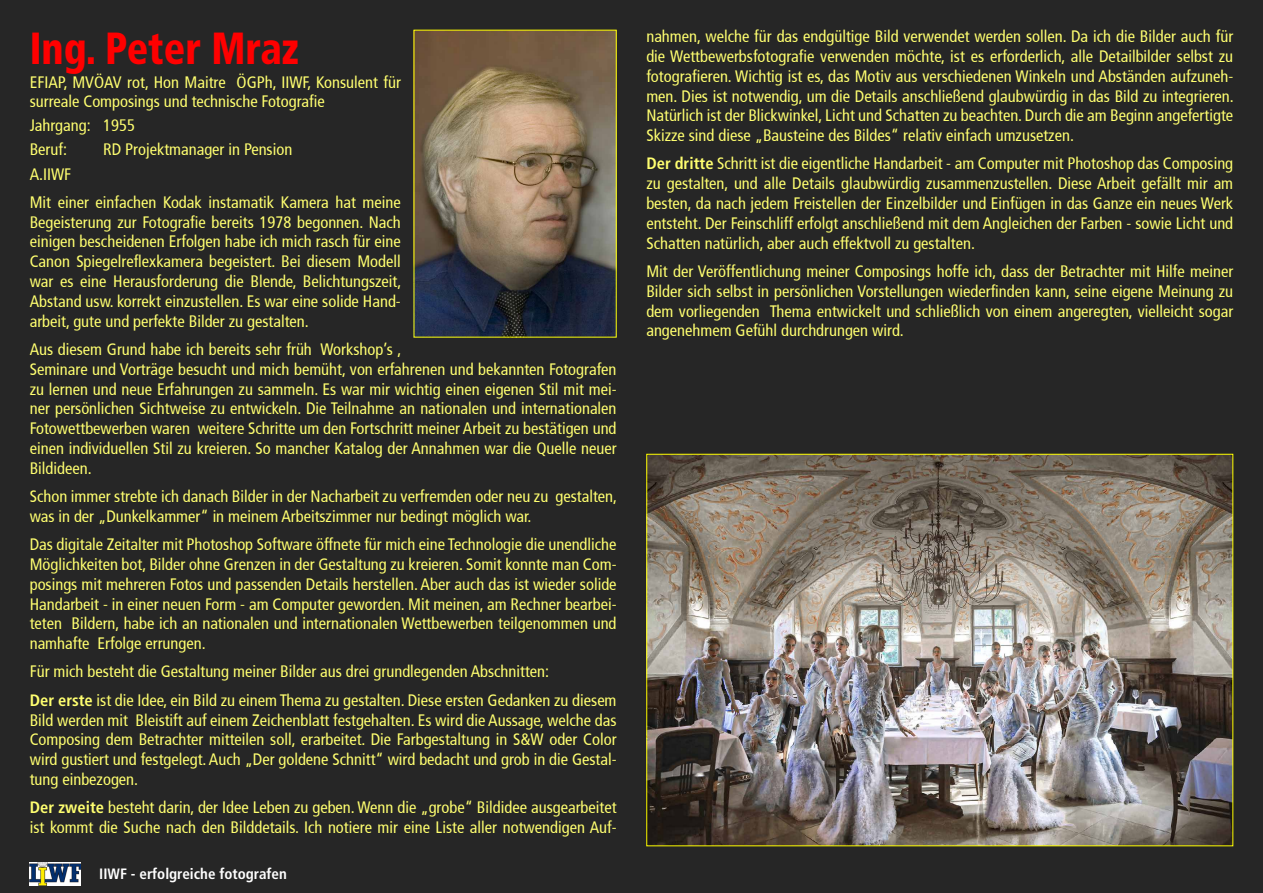
<style>
.page{position:relative;width:1263px;height:893px;background:#262626}
.page>*{position:absolute;margin:0;border:0;box-sizing:border-box;transform-origin:0 0}
.t1{font:900 condensed 45px "Frutiger";color:#f00;scale:.89 1}
.t2{font:condensed 16.5px/19.8px "Frutiger";color:#ffff70}
.t3{font:700 condensed 15px "Frutiger";color:#fff}
.s1{font-weight:700}
</style>
<div class="page">
<img style="left:30px;top:862px;width:51px;height:24px">
<img style="left:416px;top:32px;width:199px;height:303px">
<div style="left:414px;top:30px;width:203px;height:307px;border:1px solid #ff0"></div>
<img style="left:648px;top:456px;width:583px;height:388px">
<h1 class="t1" style="left:30px;top:21px;width:304px">Ing. Peter Mraz</h1>
<p class="t2" style="left:30px;top:72px;width:373px">EFIAP, MVÖAV rot, Hon Maitre ÖGPh, IIWF, Konsulent für surreale Composings und technische Fotografie</p>
<p class="t2" style="left:30px;top:114px;width:107px;line-height:24px">Jahrgang: 1955<br>Beruf:</p>
<p class="t2" style="left:103px;top:140px;width:191px">RD Projektmanager in Pension</p>
<p class="t2" style="left:30px;top:160px;width:373px;line-height:28.3px">A.IIWF<br>Mit einer einfachen Kodak instamatik Kamera hat meine</p>
<p class="t2" style="left:30px;top:212px;width:373px;text-align:justify">Begeisterung zur Fotografie bereits 1978 begonnen. Nach einigen bescheidenen Erfolgen habe ich mich rasch für eine Canon Spiegelreflexkamera begeistert. Bei diesem Modell war es eine Herausforderung die Blende, Belichtungszeit, Abstand usw. korrekt einzustellen. Es war eine solide Hand&shy;arbeit, gute und perfekte Bilder zu gestalten.</p>
<p class="t2" style="left:30px;top:339px;width:588px">Aus diesem Grund habe ich bereits sehr früh Workshop’s ,<br>Seminare und Vorträge besucht und mich bemüht, von erfahrenen und bekannten Fotografen zu lernen und neue Erfahrungen zu sammeln. Es war mir wichtig einen eigenen Stil mit mei&shy;ner persönlichen Sichtweise zu entwickeln. Die Teilnahme an nationalen und internationalen Fotowettbewerben waren weitere Schritte um den Fortschritt meiner Arbeit zu bestätigen und einen individuellen Stil zu kreieren. So mancher Katalog der Annahmen war die Quelle neuer Bildideen.</p>
<p class="t2" style="left:30px;top:487px;width:589px">Schon immer strebte ich danach Bilder in der Nacharbeit zu verfremden oder neu zu gestalten, was in der „Dunkelkammer“ in meinem Arbeitszimmer nur bedingt möglich war.</p>
<p class="t2" style="left:30px;top:535px;width:588px;text-align:justify">Das digitale Zeitalter mit Photoshop Software öffnete für mich eine Technologie die unendliche Möglichkeiten bot, Bilder ohne Grenzen in der Gestaltung zu kreieren. Somit konnte man Com&shy;posings mit mehreren Fotos und passenden Details herstellen. Aber auch das ist wieder solide Handarbeit - in einer neuen Form - am Computer geworden. Mit meinen, am Rechner bearbei&shy;teten Bildern, habe ich an nationalen und internationalen Wettbewerben teilgenommen und namhafte Erfolge errungen.</p>
<p class="t2" style="left:30px;top:658px;width:588px;line-height:28.3px">Für mich besteht die Gestaltung meiner Bilder aus drei grundlegenden Abschnitten:<br><span class="s1">Der erste</span> ist die Idee, ein Bild zu einem Thema zu gestalten. Diese ersten Gedanken zu diesem</p>
<p class="t2" style="left:30px;top:710px;width:588px;text-align:justify">Bild werden mit Bleistift auf einem Zeichenblatt festgehalten. Es wird die Aussage, welche das Composing dem Betrachter mitteilen soll, erarbeitet. Die Farbgestaltung in S&amp;W oder Color wird gustiert und festgelegt. Auch „Der goldene Schnitt“ wird bedacht und grob in die Gestal&shy;tung einbezogen.</p>
<p class="t2" style="left:30px;top:798px;width:588px"><span class="s1">Der zweite</span> besteht darin, der Idee Leben zu geben. Wenn die „grobe“ Bildidee ausgearbeitet ist kommt die Suche nach den Bilddetails. Ich notiere mir eine Liste aller notwendigen Auf-</p>
<p class="t3" style="left:99px;top:865px;width:189px">IIWF - erfolgreiche fotografen</p>
<p class="t2" style="left:646px;top:27px;width:589px;text-align:justify">nahmen, welche für das endgültige Bild verwendet werden sollen. Da ich die Bilder auch für die Wettbewerbsfotografie verwenden möchte, ist es erforderlich, alle Detailbilder selbst zu fotografieren. Wichtig ist es, das Motiv aus verschiedenen Winkeln und Abständen aufzuneh&shy;men. Dies ist notwendig, um die Details anschließend glaubwürdig in das Bild zu integrieren.<br>Natürlich ist der Blickwinkel, Licht und Schatten zu beachten. Durch die am Beginn angefertigte Skizze sind diese „Bausteine des Bildes“ relativ einfach umzusetzen.</p>
<p class="t2" style="left:646px;top:154px;width:588px;text-align:justify"><span class="s1">Der dritte</span> Schritt ist die eigentliche Handarbeit - am Computer mit Photoshop das Composing zu gestalten, und alle Details glaubwürdig zusammenzustellen. Diese Arbeit gefällt mir am besten, da nach jedem Freistellen der Einzelbilder und Einfügen in das Ganze ein neues Werk entsteht. Der Feinschliff erfolgt anschließend mit dem Angleichen der Farben - sowie Licht und Schatten natürlich, aber auch effektvoll zu gestalten.</p>
<p class="t2" style="left:646px;top:261px;width:588px;text-align:justify">Mit der Veröffentlichung meiner Composings hoffe ich, dass der Betrachter mit Hilfe meiner Bilder sich selbst in persönlichen Vorstellungen wiederfinden kann, seine eigene Meinung zu dem vorliegenden Thema entwickelt und schließlich von einem angeregten, vielleicht sogar angenehmem Gefühl durchdrungen wird.</p>
</div>
